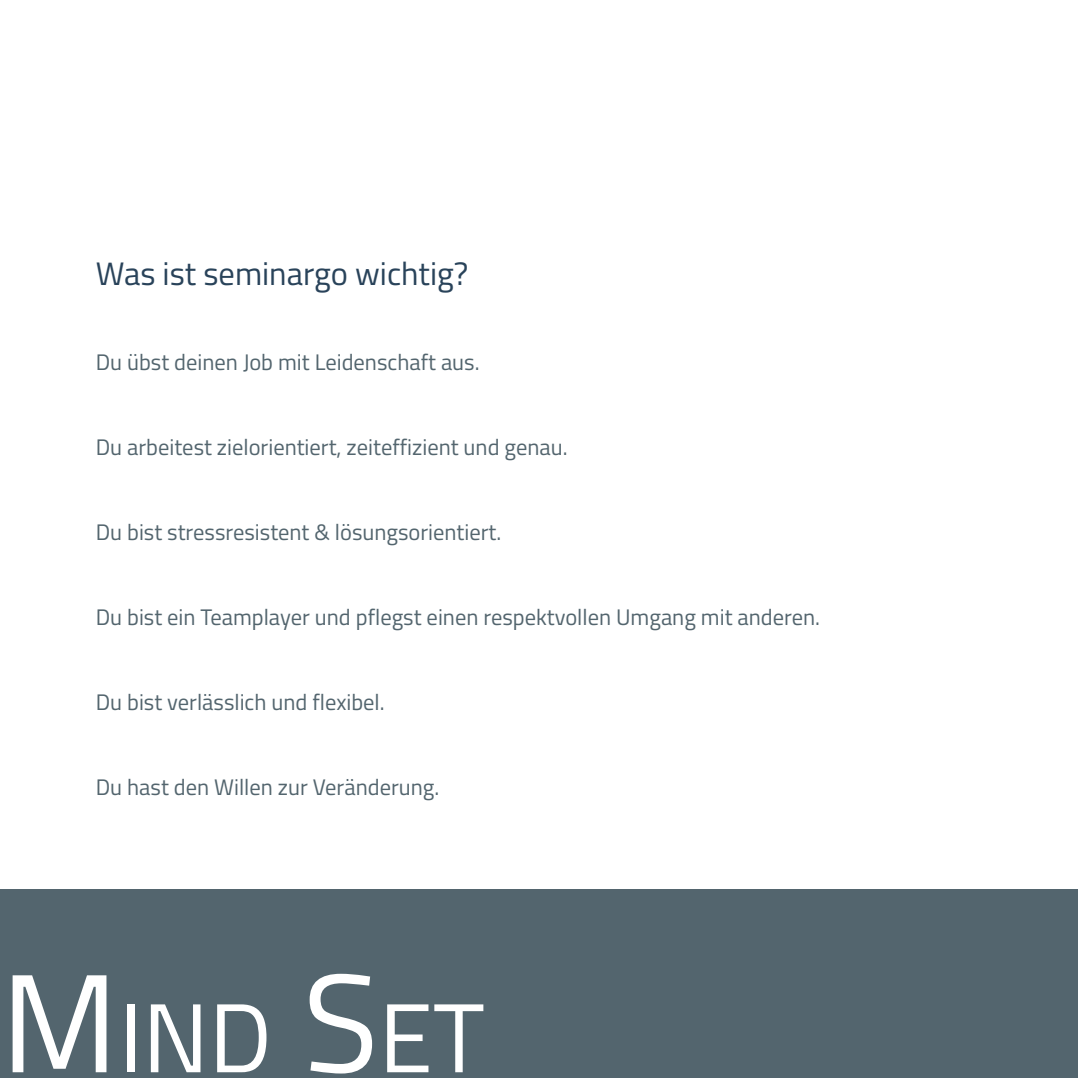
<style>
.page{position:relative;width:1078px;height:1078px;background:#fff}
.page>*{position:absolute;margin:0;border:0;box-sizing:border-box;transform-origin:0 0}
.t1{font:98px "Titillium Web";color:#fff}
.t2{font:32.5px "Titillium Web";color:#29435a}
.t3{font:22.5px "Titillium Web";color:#53656e}
.s1{font-size:140px}
</style>
<div class="page">
<div style="left:0;top:888px;width:1077px;height:189px;background:#53656e"></div>
<h2 class="t2" style="left:96px;top:250px;width:374px">Was ist seminargo wichtig?</h2>
<p class="t3" style="left:96px;top:346px;width:385px">Du übst deinen Job mit Leidenschaft aus.</p>
<p class="t3" style="left:96px;top:431px;width:473px">Du arbeitest zielorientiert, zeiteffizient und genau.</p>
<p class="t3" style="left:96px;top:516px;width:407px">Du bist stressresistent &amp; lösungsorientiert.</p>
<p class="t3" style="left:96px;top:601px;width:725px">Du bist ein Teamplayer und pflegst einen respektvollen Umgang mit anderen.</p>
<p class="t3" style="left:96px;top:686px;width:290px">Du bist verlässlich und flexibel.</p>
<p class="t3" style="left:96px;top:771px;width:345px">Du hast den Willen zur Veränderung.</p>
<h1 class="t1" style="left:1px;top:965px;width:485px"><span class="s1">M</span>ind <span class="s1">S</span>et</h1>
</div>
